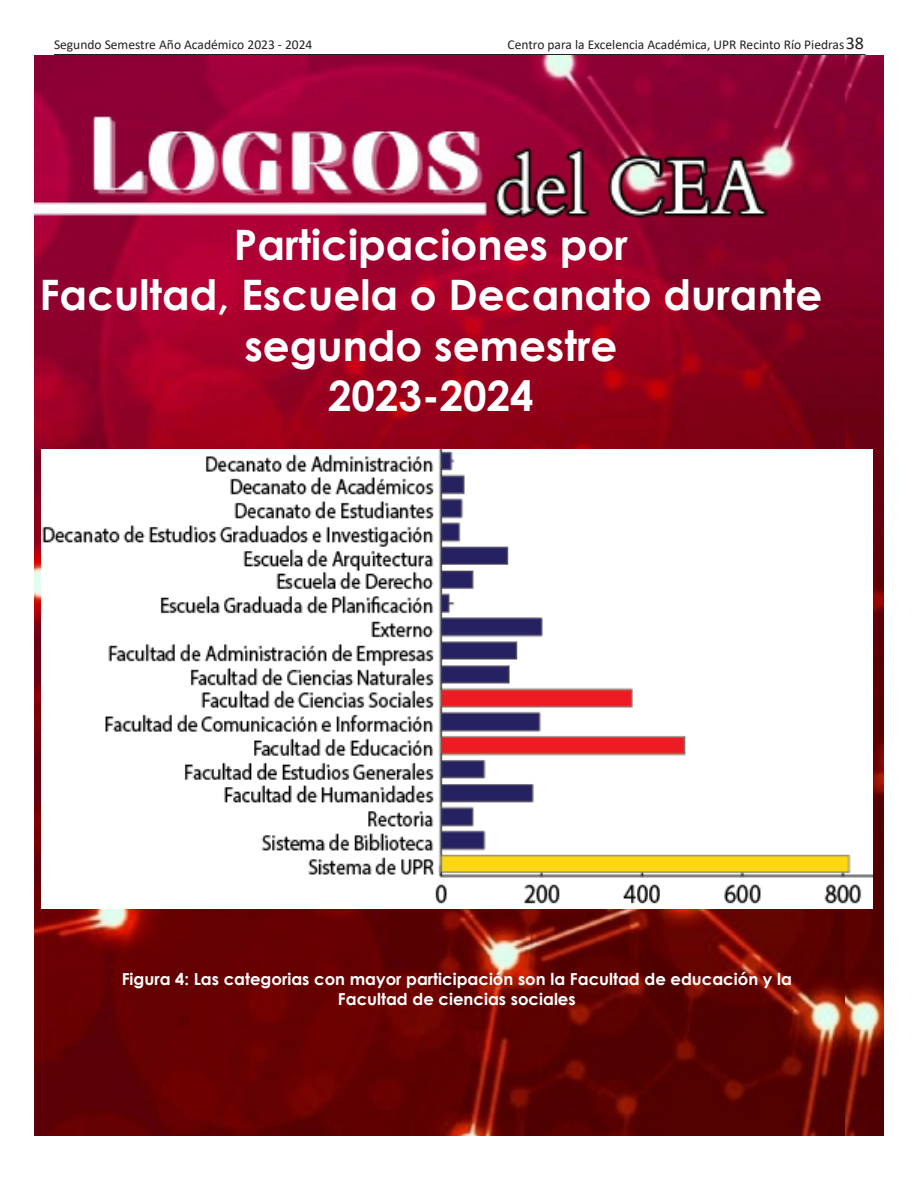
<style>
.page{position:relative;width:918px;height:1188px;background:#fff}
.page>*{position:absolute;margin:0;border:0;box-sizing:border-box;transform-origin:0 0}
.Facultad{font:700 42px/50.4px "Century Gothic";color:#fff;text-align:center}
.Facultad-2{font:700 16.5px/19.8px "Century Gothic";color:#fff;text-align:center}
.t1{font:13.5px "Calibri";color:#231f20}
.s1{font-size:18px}
</style>
<div class="page">
<hr style="left:54px;top:54px;width:812px;height:2px;background:#231f20">
<img style="left:844px;top:56px;width:40px;height:1079px">
<img style="left:34px;top:56px;width:810px;height:1079px">
<img style="left:41px;top:449px;width:832px;height:459px">
<p class="t1" style="left:54px;top:35px;width:260px">Segundo Semestre Año Académico 2023 - 2024</p>
<p class="t1" style="left:507px;top:35px;width:358px">Centro para la Excelencia Académica, UPR Recinto Río Piedras<span class="s1">38</span></p>
<p class="Facultad" style="left:39px;top:218px;width:784px">Participaciones por<br>Facultad, Escuela o Decanato durante segundo semestre<br>2023-2024</p>
<p class="Facultad-2" style="left:122px;top:969px;width:672px">Figura 4: Las categorias con mayor participación son la Facultad de educación y la<br>Facultad de ciencias sociales</p>
</div>
